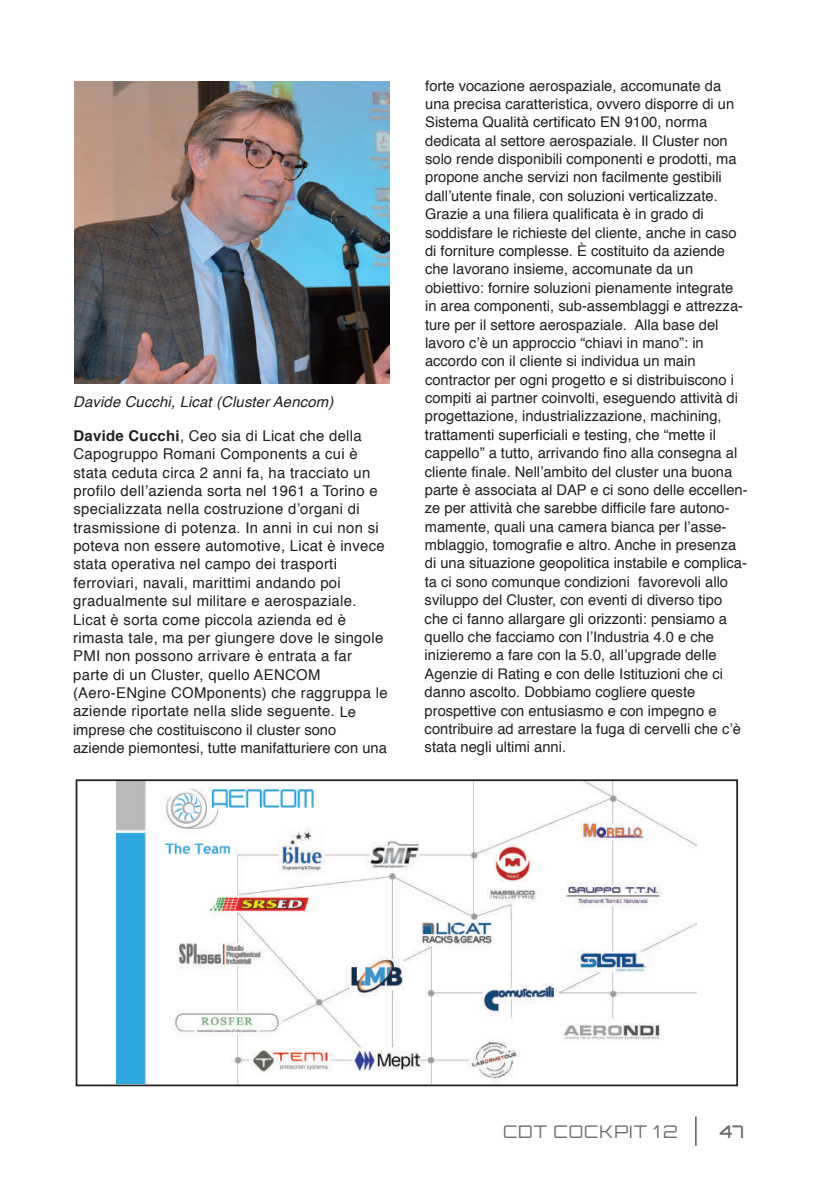
<style>
.page{position:relative;width:819px;height:1191px;background:#fff}
.page>*{position:absolute;margin:0;border:0;box-sizing:border-box;transform-origin:0 0}
.t1{font:300 17.5px "Orbitron";letter-spacing:.05em;color:#6d6e71}
.t2{font:500 17.5px "Orbitron";color:#6d6e71}
.t3{font:14.88px/18.4px "Helvetica";letter-spacing:.02em;color:#231f20}
.t4{font:italic 14.88px "Helvetica";letter-spacing:.01em;color:#231f20}
.t5{font:14.7px/18.4px "Helvetica";color:#231f20}
.s1{font-weight:700}
.s2{font-size:14.7px}
</style>
<div class="page">
<img style="left:117px;top:782px;width:580px;height:301px">
<svg style="left:695px;top:1116px;width:1px;height:29px"></svg>
<img style="left:74px;top:81px;width:315px;height:303px">
<div style="left:76px;top:779px;width:662px;height:307px;border:2px solid #231f20"></div>
<p class="t4" style="left:73px;top:390px;width:261px">Davide Cucchi, Licat (Cluster Aencom)</p>
<p class="t3" style="left:73px;top:427px;width:316px"><span class="s1">Davide Cucchi</span>, Ceo sia di Licat che della Capogruppo Romani Components a cui è stata ceduta circa 2 anni fa, ha tracciato un profilo dell’azienda sorta nel 1961 a Torino e specializzata nella costruzione d’organi di trasmissione di potenza. In anni in cui non si poteva non essere automotive, Licat è invece stata operativa nel campo dei trasporti ferroviari, navali, marittimi andando poi gradualmente sul militare e aerospaziale.<br>Licat è sorta come piccola azienda ed è rimasta tale, ma per giungere dove le singole PMI non possono arrivare è entrata a far parte di un Cluster, quello AENCOM (Aero-ENgine COMponents) che raggruppa le aziende riportate nella slide seguente. <span class="s2">Le</span></p>
<p class="t5" style="left:73px;top:721px;width:315px">imprese che costituiscono il cluster sono aziende piemontesi, tutte manifatturiere con una</p>
<p class="t5" style="left:424px;top:77px;width:324px">forte vocazione aerospaziale, accomunate da una precisa caratteristica, ovvero disporre di un Sistema Qualità certificato EN 9100, norma dedicata al settore aerospaziale. Il Cluster non solo rende disponibili componenti e prodotti, ma propone anche servizi non facilmente gestibili dall’utente finale, con soluzioni verticalizzate.<br>Grazie a una filiera qualificata è in grado di soddisfare le richieste del cliente, anche in caso di forniture complesse. È costituito da aziende che lavorano insieme, accomunate da un obiettivo: fornire soluzioni pienamente integrate in area componenti, sub-assemblaggi e attrezza&shy;ture per il settore aerospaziale. Alla base del lavoro c’è un approccio “chiavi in mano”: in accordo con il cliente si individua un main contractor per ogni progetto e si distribuiscono i compiti ai partner coinvolti, eseguendo attività di progettazione, industrializzazione, machining, trattamenti superficiali e testing, che “mette il cappello” a tutto, arrivando fino alla consegna al cliente finale. Nell’ambito del cluster una buona parte è associata al DAP e ci sono delle eccellen&shy;ze per attività che sarebbe difficile fare autono&shy;mamente, quali una camera bianca per l’asse&shy;mblaggio, tomografie e altro. Anche in presenza di una situazione geopolitica instabile e complica&shy;ta ci sono comunque condizioni favorevoli allo sviluppo del Cluster, con eventi di diverso tipo che ci fanno allargare gli orizzonti: pensiamo a quello che facciamo con l’Industria 4.0 e che inizieremo a fare con la 5.0, all’upgrade delle Agenzie di Rating e con delle Istituzioni che ci danno ascolto. Dobbiamo cogliere queste prospettive con entusiasmo e con impegno e contribuire ad arrestare la fuga di cervelli che c’è stata negli ultimi anni.</p>
<p class="t1" style="left:503px;top:1120px;width:176px">CDT COCKPIT 12</p>
<p class="t2" style="left:719px;top:1120px;width:26px">47</p>
</div>
